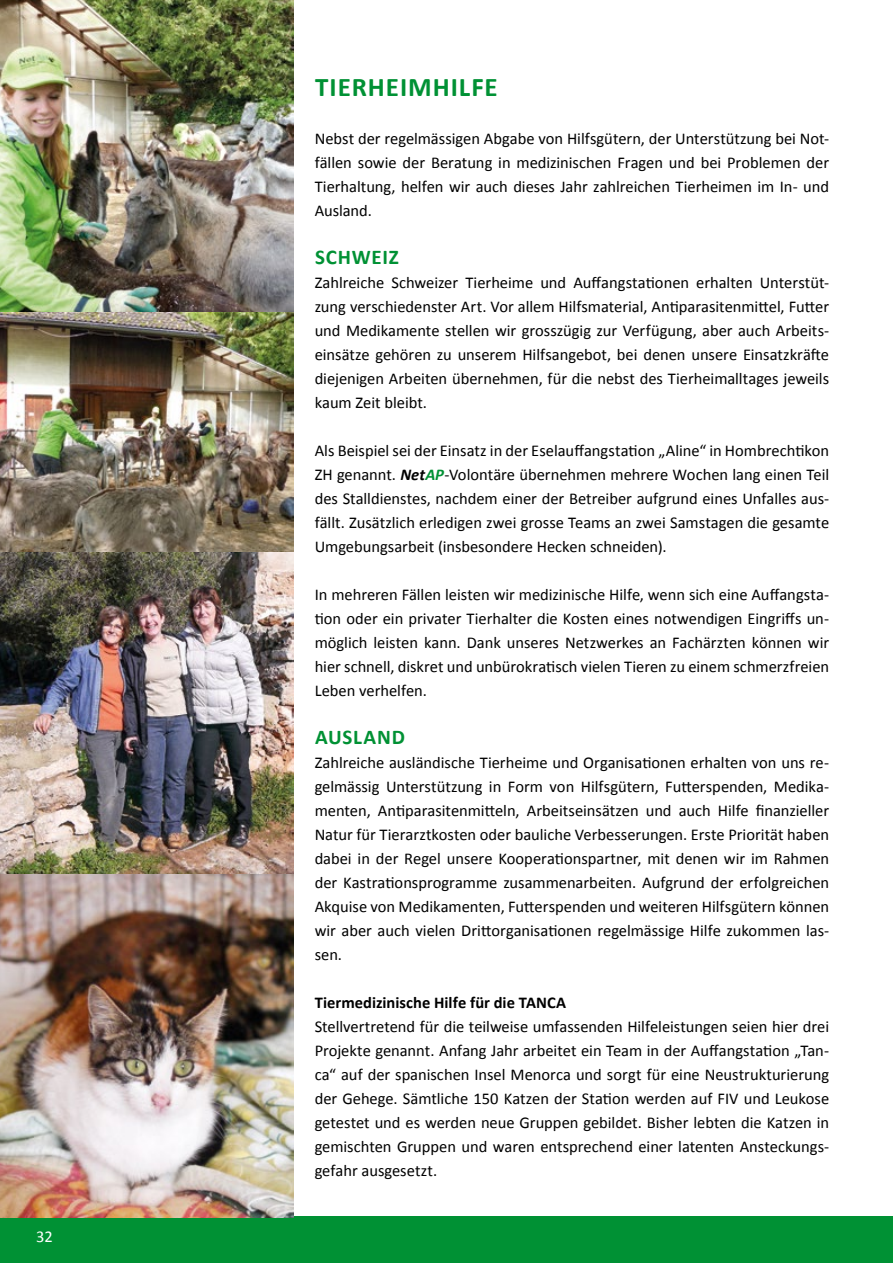
<style>
.page{position:relative;width:893px;height:1263px;background:#fff}
.page>*{position:absolute;margin:0;border:0;box-sizing:border-box;transform-origin:0 0}
.t1{font:700 27px "Calibri";letter-spacing:.035em;color:#009134}
.t2{font:700 21px "Calibri";letter-spacing:.035em;color:#009134}
.t3{font:16.5px/24px "Calibri";letter-spacing:-.005em;color:#000;text-align:justify}
.t4{font:700 16.5px "Calibri";color:#000}
.t5{font:16.5px "Calibri";color:#fff}
.s1{font-weight:700;font-style:italic}
.s2{font-weight:700;font-style:italic;color:#009134}
</style>
<div class="page">
<div style="left:0;top:1216px;width:893px;height:47px;background:#009134"></div>
<img style="left:0;top:0;width:293px;height:552px">
<img style="left:0;top:552px;width:293px;height:323px">
<img style="left:0;top:875px;width:293px;height:343px">
<p class="t5" style="left:36px;top:1226px;width:18px">32</p>
<h1 class="t1" style="left:315px;top:70px;width:184px">TIERHEIMHILFE</h1>
<p class="t3" style="left:315px;top:126px;width:516px">Nebst der regelmässigen Abgabe von Hilfsgütern, der Unterstützung bei Not&shy;fällen sowie der Beratung in medizinischen Fragen und bei Problemen der Tierhaltung, helfen wir auch dieses Jahr zahlreichen Tierheimen im In- und Ausland.</p>
<p class="t2" style="left:315px;top:244px;width:85px">SCHWEIZ</p>
<p class="t3" style="left:315px;top:270px;width:516px">Zahlreiche Schweizer Tierheime und Auffangstationen erhalten Unterstüt&shy;zung verschiedenster Art. Vor allem Hilfsmaterial, Antiparasitenmittel, Futter und Medikamente stellen wir grosszügig zur Verfügung, aber auch Arbeits&shy;einsätze gehören zu unserem Hilfsangebot, bei denen unsere Einsatzkräfte diejenigen Arbeiten übernehmen, für die nebst des Tierheimalltages jeweils kaum Zeit bleibt.</p>
<p class="t3" style="left:315px;top:438px;width:516px">Als Beispiel sei der Einsatz in der Eselauffangstation „Aline“ in Hombrechtikon ZH genannt. <span class="s1">Net</span><span class="s2">AP</span>-Volontäre übernehmen mehrere Wochen lang einen Teil des Stalldienstes, nachdem einer der Betreiber aufgrund eines Unfalles aus&shy;fällt. Zusätzlich erledigen zwei grosse Teams an zwei Samstagen die gesamte Umgebungsarbeit (insbesondere Hecken schneiden).</p>
<p class="t3" style="left:315px;top:582px;width:516px">In mehreren Fällen leisten wir medizinische Hilfe, wenn sich eine Auffangsta&shy;tion oder ein privater Tierhalter die Kosten eines notwendigen Eingriffs un&shy;möglich leisten kann. Dank unseres Netzwerkes an Fachärzten können wir hier schnell, diskret und unbürokratisch vielen Tieren zu einem schmerzfreien Leben verhelfen.</p>
<p class="t2" style="left:315px;top:724px;width:91px">AUSLAND</p>
<p class="t3" style="left:315px;top:750px;width:516px">Zahlreiche ausländische Tierheime und Organisationen erhalten von uns re&shy;gelmässig Unterstützung in Form von Hilfsgütern, Futterspenden, Medika&shy;menten, Antiparasitenmitteln, Arbeitseinsätzen und auch Hilfe finanzieller Natur für Tierarztkosten oder bauliche Verbesserungen. Erste Priorität haben dabei in der Regel unsere Kooperationspartner, mit denen wir im Rahmen der Kastrationsprogramme zusammenarbeiten. Aufgrund der erfolgreichen Akquise von Medikamenten, Futterspenden und weiteren Hilfsgütern können wir aber auch vielen Drittorganisationen regelmässige Hilfe zukommen las&shy;sen.</p>
<p class="t4" style="left:315px;top:992px;width:253px">Tiermedizinische Hilfe für die TANCA</p>
<p class="t3" style="left:315px;top:1014px;width:516px">Stellvertretend für die teilweise umfassenden Hilfeleistungen seien hier drei Projekte genannt. Anfang Jahr arbeitet ein Team in der Auffangstation „Tan&shy;ca“ auf der spanischen Insel Menorca und sorgt für eine Neustrukturierung der Gehege. Sämtliche 150 Katzen der Station werden auf FIV und Leukose getestet und es werden neue Gruppen gebildet. Bisher lebten die Katzen in gemischten Gruppen und waren entsprechend einer latenten Ansteckungs&shy;gefahr ausgesetzt.</p>
</div>
